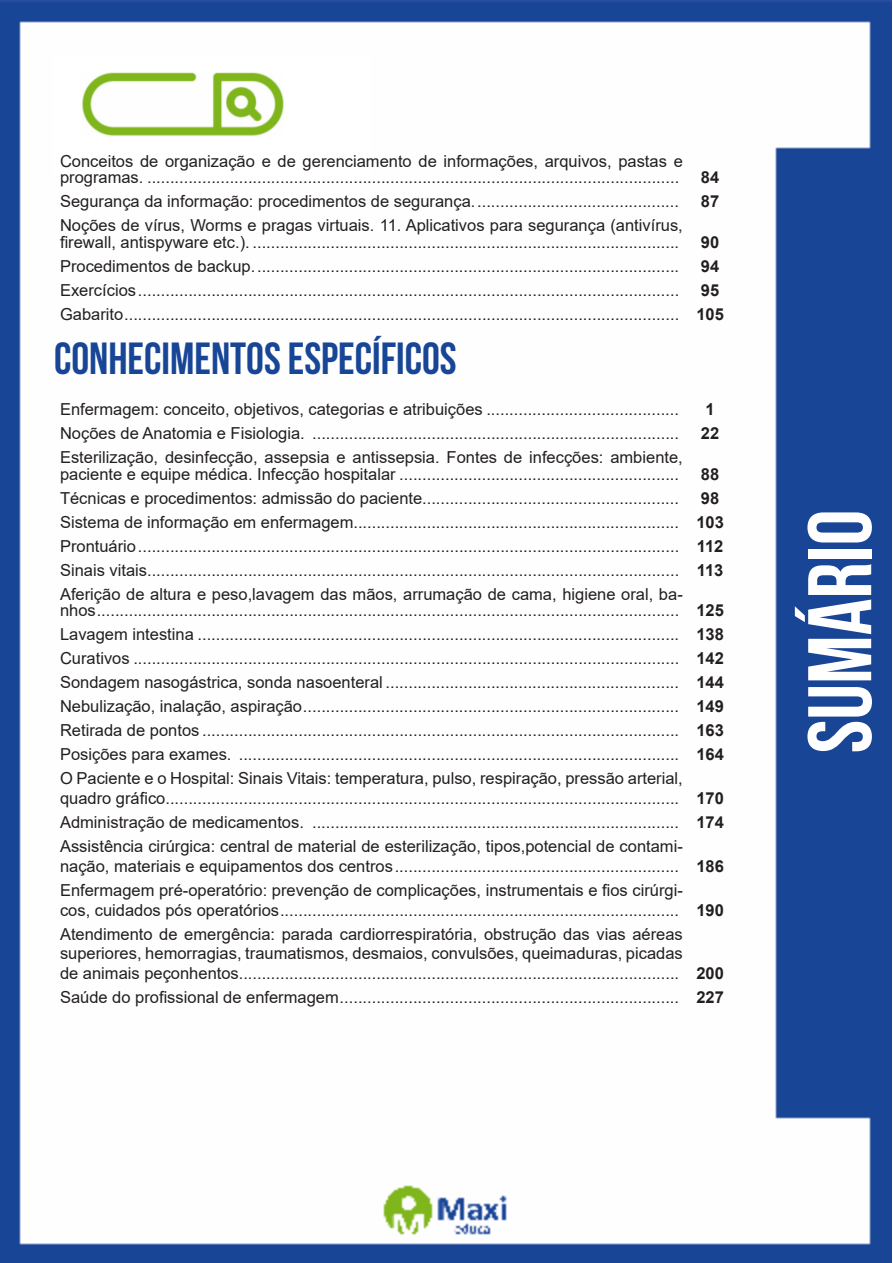
<style>
.page{position:relative;width:893px;height:1263px;background:#fff}
.page>*{position:absolute;margin:0;border:0;box-sizing:border-box;transform-origin:0 0}
.t1{font:700 90px "Bebas Neue";color:#fff}
.t2{font:700 45px "Bebas Neue";color:#184696}
.ALTERNATIVAS{font:16.5px/19.8px "Arial";color:#231f20}
.INDICE{font:700 16.5px "Arial";color:#231f20}
</style>
<div class="page">
<img style="left:0;top:0;width:892px;height:1263px">
<div style="left:53px;top:55px;width:317px;height:121px;background:#fff"></div>
<img style="left:82px;top:72px;width:201px;height:64px">
<p class="ALTERNATIVAS" style="left:60px;top:153px;width:624px;line-height:16.5px">Conceitos de organização e de gerenciamento de informações, arquivos, pastas e programas. ....................................................................................................................</p>
<p class="INDICE" style="left:701px;top:166px;width:20px">84</p>
<p class="ALTERNATIVAS" style="left:60px;top:192px;width:620px">Segurança da informação: procedimentos de segurança.............................................</p>
<p class="INDICE" style="left:701px;top:190px;width:20px">87</p>
<p class="ALTERNATIVAS" style="left:60px;top:217px;width:624px;line-height:16.5px">Noções de vírus, Worms e pragas virtuais. 11. Aplicativos para segurança (antivírus, firewall, antispyware etc.). .............................................................................................</p>
<p class="INDICE" style="left:701px;top:230px;width:20px">90</p>
<p class="ALTERNATIVAS" style="left:60px;top:256px;width:621px">Procedimentos de backup.............................................................................................</p>
<p class="INDICE" style="left:701px;top:254px;width:20px">94</p>
<p class="ALTERNATIVAS" style="left:60px;top:280px;width:621px">Exercícios......................................................................................................................</p>
<p class="INDICE" style="left:701px;top:278px;width:20px">95</p>
<p class="ALTERNATIVAS" style="left:60px;top:304px;width:621px">Gabarito.........................................................................................................................</p>
<p class="INDICE" style="left:696px;top:302px;width:29px">105</p>
<p class="t2" style="left:54px;top:334px;width:404px">CONHECIMENTOS ESPECÍFICOS</p>
<p class="ALTERNATIVAS" style="left:60px;top:399px;width:620px">Enfermagem: conceito, objetivos, categorias e atribuições ..........................................</p>
<p class="INDICE" style="left:705px;top:397px;width:11px">1</p>
<p class="ALTERNATIVAS" style="left:60px;top:423px;width:621px">Noções de Anatomia e Fisiologia. ................................................................................</p>
<p class="INDICE" style="left:701px;top:422px;width:20px">22</p>
<p class="ALTERNATIVAS" style="left:60px;top:449px;width:624px;line-height:16.5px">Esterilização, desinfecção, assepsia e antissepsia. Fontes de infecções: ambiente, paciente e equipe médica. Infecção hospitalar .............................................................</p>
<p class="INDICE" style="left:701px;top:462px;width:20px">88</p>
<p class="ALTERNATIVAS" style="left:60px;top:488px;width:621px">Técnicas e procedimentos: admissão do paciente........................................................</p>
<p class="INDICE" style="left:701px;top:486px;width:20px">98</p>
<p class="ALTERNATIVAS" style="left:60px;top:512px;width:621px">Sistema de informação em enfermagem.......................................................................</p>
<p class="INDICE" style="left:696px;top:510px;width:29px">103</p>
<p class="ALTERNATIVAS" style="left:60px;top:536px;width:621px">Prontuário......................................................................................................................</p>
<p class="INDICE" style="left:697px;top:534px;width:28px">112</p>
<p class="ALTERNATIVAS" style="left:60px;top:560px;width:621px">Sinais vitais....................................................................................................................</p>
<p class="INDICE" style="left:697px;top:558px;width:28px">113</p>
<p class="ALTERNATIVAS" style="left:60px;top:585px;width:624px;line-height:16.5px">Aferição de altura e peso,lavagem das mãos, arrumação de cama, higiene oral, ba&shy;nhos...............................................................................................................................</p>
<p class="INDICE" style="left:696px;top:599px;width:29px">125</p>
<p class="ALTERNATIVAS" style="left:60px;top:624px;width:621px">Lavagem intestina .........................................................................................................</p>
<p class="INDICE" style="left:696px;top:623px;width:29px">138</p>
<p class="ALTERNATIVAS" style="left:60px;top:648px;width:621px">Curativos .......................................................................................................................</p>
<p class="INDICE" style="left:696px;top:647px;width:29px">142</p>
<p class="ALTERNATIVAS" style="left:60px;top:672px;width:621px">Sondagem nasogástrica, sonda nasoenteral ................................................................</p>
<p class="INDICE" style="left:696px;top:671px;width:29px">144</p>
<p class="ALTERNATIVAS" style="left:60px;top:696px;width:621px">Nebulização, inalação, aspiração..................................................................................</p>
<p class="INDICE" style="left:696px;top:695px;width:29px">149</p>
<p class="ALTERNATIVAS" style="left:60px;top:720px;width:621px">Retirada de pontos ........................................................................................................</p>
<p class="INDICE" style="left:696px;top:719px;width:29px">163</p>
<p class="ALTERNATIVAS" style="left:60px;top:744px;width:621px">Posições para exames. ................................................................................................</p>
<p class="INDICE" style="left:696px;top:743px;width:29px">164</p>
<p class="ALTERNATIVAS" style="left:60px;top:768px;width:624px">O Paciente e o Hospital: Sinais Vitais: temperatura, pulso, respiração, pressão arterial, quadro gráfico................................................................................................................</p>
<p class="INDICE" style="left:696px;top:786px;width:29px">170</p>
<p class="ALTERNATIVAS" style="left:60px;top:812px;width:621px">Administração de medicamentos. ................................................................................</p>
<p class="INDICE" style="left:696px;top:810px;width:29px">174</p>
<p class="ALTERNATIVAS" style="left:60px;top:836px;width:624px">Assistência cirúrgica: central de material de esterilização, tipos,potencial de contami&shy;nação, materiais e equipamentos dos centros..............................................................</p>
<p class="INDICE" style="left:696px;top:854px;width:29px">186</p>
<p class="ALTERNATIVAS" style="left:60px;top:880px;width:624px">Enfermagem pré-operatório: prevenção de complicações, instrumentais e fios cirúrgi&shy;cos, cuidados pós operatórios.......................................................................................</p>
<p class="ALTERNATIVAS" style="left:60px;top:924px;width:624px;text-align:justify">Atendimento de emergência: parada cardiorrespiratória, obstrução das vias aéreas superiores, hemorragias, traumatismos, desmaios, convulsões, queimaduras, picadas de animais peçonhentos................................................................................................</p>
<p class="INDICE" style="left:696px;top:898px;width:29px">190</p>
<p class="INDICE" style="left:696px;top:962px;width:29px">200</p>
<p class="ALTERNATIVAS" style="left:60px;top:987px;width:621px">Saúde do profissional de enfermagem..........................................................................</p>
<p class="INDICE" style="left:696px;top:986px;width:29px">227</p>
<h1 class="t1" style="left:791px;top:753px;width:245px;rotate:-90deg">SUMÁRIO</h1>
</div>
